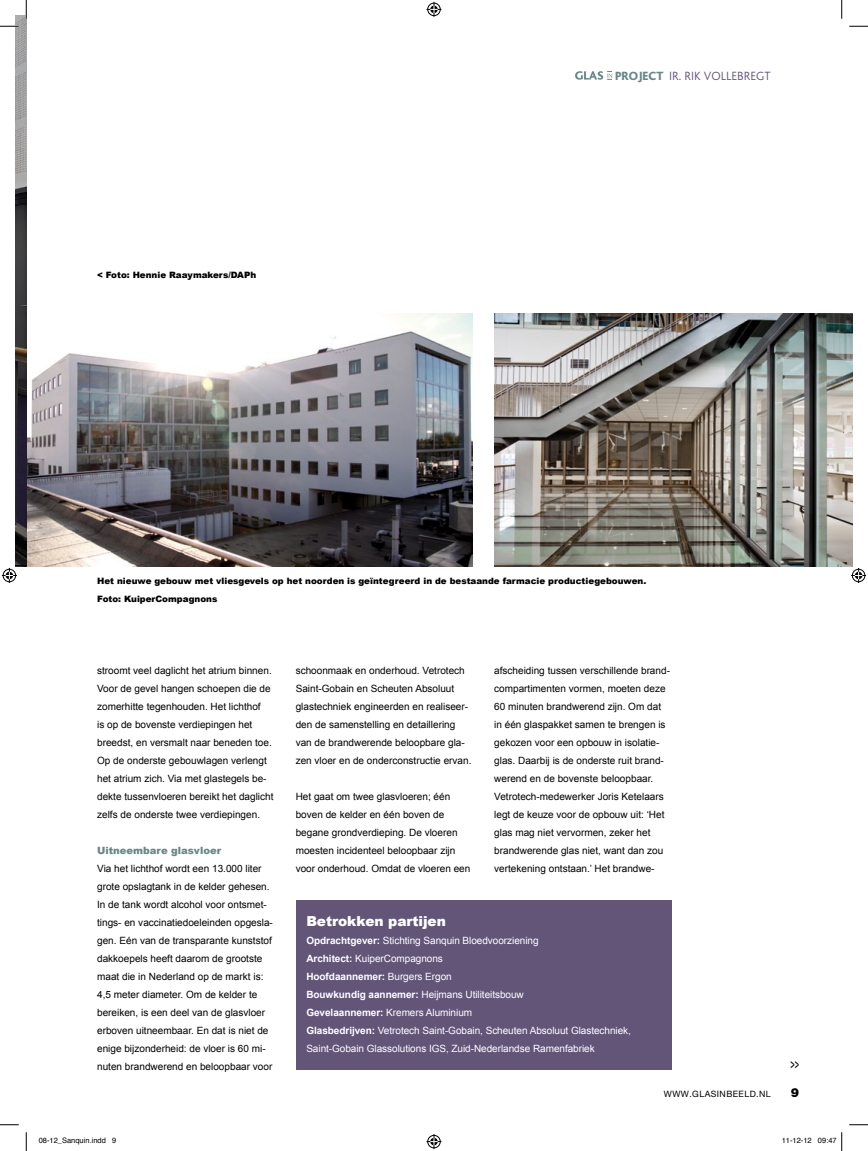
<style>
.page{position:relative;width:868px;height:1151px;background:#fff}
.page>*{position:absolute;margin:0;border:0;box-sizing:border-box;transform-origin:0 0}
.t1{font:15px "Arial";color:#000;scale:.5 1}
.t2{font:900 13.75px "Arial";letter-spacing:-.005em;color:#fff}
.t3{font:300 12.5px "Bliss";color:#625578}
.t4{font:900 12.5px "Helvetica Neue";color:#000}
.t5{font:10px/18px "Arial";color:#000}
.t6{font:10px/18px "Arial";letter-spacing:-.005em;color:#fff}
.t7{font:900 10px "Arial";color:#698788}
.t8{font:900 8.75px/18px "Arial";color:#000}
.t9{font:8.75px "Helvetica Neue";letter-spacing:.05em;color:#000}
.t10{font:7.5px "Helvetica";color:#000}
.s1{font-weight:800;color:#698788}
.s2{font-weight:700}
</style>
<div class="page">
<img style="left:16px;top:16px;width:11px;height:550px">
<div style="left:296px;top:901px;width:375px;height:169px;background:#625578"></div>
<svg style="left:575px;top:71px;width:37px;height:9px"></svg>
<img style="left:27px;top:314px;width:446px;height:252px">
<img style="left:494px;top:314px;width:358px;height:252px">
<svg style="left:0;top:25px;width:19px;height:2px"></svg>
<svg style="left:849px;top:25px;width:18px;height:2px"></svg>
<svg style="left:0;top:1124px;width:19px;height:1px"></svg>
<svg style="left:849px;top:1124px;width:18px;height:1px"></svg>
<svg style="left:25px;top:0;width:2px;height:19px"></svg>
<svg style="left:25px;top:1132px;width:2px;height:19px"></svg>
<svg style="left:841px;top:0;width:1px;height:19px"></svg>
<svg style="left:426px;top:2px;width:15px;height:15px"></svg>
<svg style="left:426px;top:1134px;width:15px;height:15px"></svg>
<svg style="left:2px;top:565px;width:24px;height:18px"></svg>
<svg style="left:851px;top:568px;width:15px;height:15px"></svg>
<svg style="left:841px;top:1132px;width:1px;height:19px"></svg>
<p class="t8" style="left:97px;top:266px;width:161px">&lt; Foto: Hennie Raaymakers/DAPh</p>
<p class="t3" style="left:615px;top:69px;width:157px"><span class="s1">PROJECT</span> IR. RIK VOLLEBREGT</p>
<p class="t8" style="left:97px;top:572px;width:550px">Het nieuwe gebouw met vliesgevels op het noorden is geïntegreerd in de bestaande farmacie productiegebouwen.<br>Foto: KuiperCompagnons</p>
<p class="t5" style="left:97px;top:661px;width:178px">stroomt veel daglicht het atrium binnen.<br>Voor de gevel hangen schoepen die de zomerhitte tegenhouden. Het lichthof<br>is op de bovenste verdiepingen het breedst, en versmalt naar beneden toe.<br>Op de onderste gebouwlagen verlengt het atrium zich. Via met glastegels be&shy;dekte tussenvloeren bereikt het daglicht zelfs de onderste twee verdiepingen.</p>
<p class="t7" style="left:97px;top:845px;width:125px">Uitneembare glasvloer</p>
<p class="t5" style="left:97px;top:859px;width:177px">Via het lichthof wordt een 13.000 liter grote opslagtank in de kelder gehesen.<br>In de tank wordt alcohol voor ontsmet&shy;tings- en vaccinatiedoeleinden opgesla&shy;gen. Eén van de transparante kunststof dakkoepels heeft daarom de grootste maat die in Nederland op de markt is:<br>4,5 meter diameter. Om de kelder te bereiken, is een deel van de glasvloer erboven uitneembaar. En dat is niet de enige bijzonderheid: de vloer is 60 mi&shy;nuten brandwerend en beloopbaar voor</p>
<p class="t5" style="left:296px;top:661px;width:177px">schoonmaak en onderhoud. Vetrotech Saint-Gobain en Scheuten Absoluut glastechniek engineerden en realiseer&shy;den de samenstelling en detaillering van de brandwerende beloopbare gla&shy;zen vloer en de onderconstructie ervan.</p>
<p class="t5" style="left:296px;top:787px;width:176px">Het gaat om twee glasvloeren; één boven de kelder en één boven de begane grondverdieping. De vloeren moesten incidenteel beloopbaar zijn voor onderhoud. Omdat de vloeren een</p>
<p class="t5" style="left:494px;top:661px;width:177px">afscheiding tussen verschillende brand&shy;compartimenten vormen, moeten deze 60 minuten brandwerend zijn. Om dat in één glaspakket samen te brengen is gekozen voor een opbouw in isolatie&shy;glas. Daarbij is de onderste ruit brand&shy;werend en de bovenste beloopbaar.<br>Vetrotech-medewerker Joris Ketelaars legt de keuze voor de opbouw uit: ‘Het glas mag niet vervormen, zeker het brandwerende glas niet, want dan zou vertekening ontstaan.’ Het brandwe-</p>
<h2 class="t2" style="left:306px;top:913px;width:141px">Betrokken partijen</h2>
<p class="t6" style="left:306px;top:931px;width:326px"><span class="s2">Opdrachtgever:</span> Stichting Sanquin Bloedvoorziening<br><span class="s2">Architect:</span> KuiperCompagnons<br><span class="s2">Hoofdaannemer:</span> Burgers Ergon<br><span class="s2">Bouwkundig aannemer:</span> Heijmans Utiliteitsbouw<br><span class="s2">Gevelaannemer:</span> Kremers Aluminium<br><span class="s2">Glasbedrijven:</span> Vetrotech Saint-Gobain, Scheuten Absoluut Glastechniek, Saint-Gobain Glassolutions IGS, Zuid-Nederlandse Ramenfabriek</p>
<h1 class="t1" style="left:790px;top:1056px;width:19px">&gt;&gt;</h1>
<p class="t9" style="left:663px;top:1089px;width:108px">WWW.GLASINBEELD.NL</p>
<p class="t4" style="left:790px;top:1085px;width:10px">9</p>
<p class="t10" style="left:39px;top:1135px;width:79px">08-12_Sanquin.indd 9</p>
<p class="t10" style="left:781px;top:1135px;width:57px">11-12-12 09:47</p>
</div>
